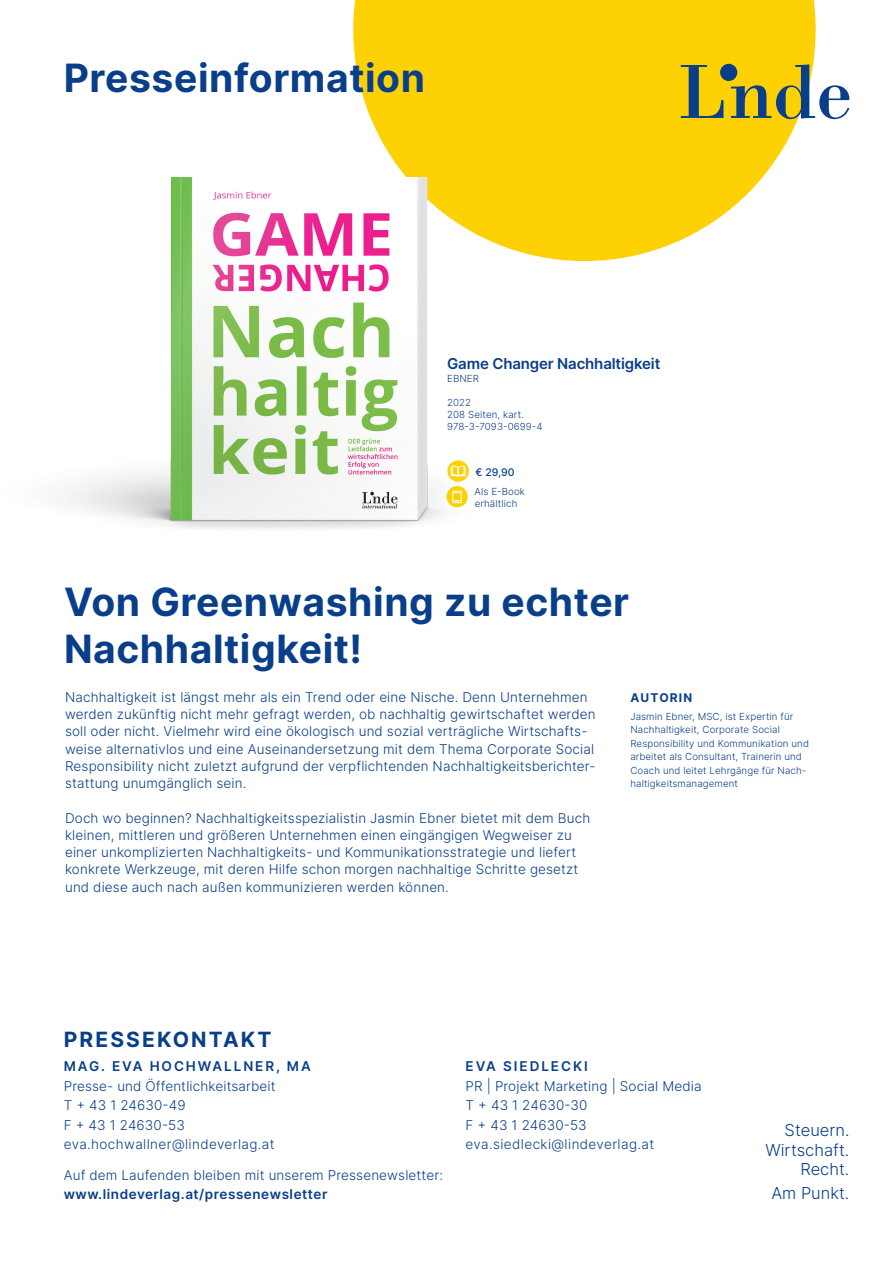
<style>
.page{position:relative;width:893px;height:1263px;background:#fff}
.page>*{position:absolute;margin:0;border:0;box-sizing:border-box;transform-origin:0 0}
.t1{font:700 39px/46.8px "Inter";letter-spacing:.015em;color:#093f8a}
.t2{font:700 21px "Inter";letter-spacing:.1em;color:#093f8a}
.t3{font:300 16.5px/19.5px "Inter";color:#093f8a;text-align:right}
.t4{font:600 15px "Inter";letter-spacing:-.01em;color:#093f8a}
.t5{font:300 13.5px/17.2px "Inter";letter-spacing:.01em;color:#093f8a}
.t6{font:600 13.5px "Inter";letter-spacing:.04em;color:#093f8a}
.t7{font:600 13.5px "Inter";letter-spacing:.14em;color:#093f8a}
.t8{font:700 12px "Inter";letter-spacing:.1em;color:#093f8a}
.t9{font:500 10.5px "Inter";color:#093f8a}
.t10{font:300 9.75px/13.5px "Inter";letter-spacing:.01em;color:#093f8a}
</style>
<div class="page">
<svg style="left:353px;top:0;width:463px;height:244px;background:#fed625"></svg>
<svg style="left:681px;top:65px;width:42px;height:53px;background:#afa22f"></svg>
<svg style="left:731px;top:64px;width:118px;height:55px"></svg>
<div style="left:720px;top:64px;width:17px;height:17px;background:#093f8a;border-radius:50%"></div>
<img style="left:65px;top:177px;width:608px;height:352px">
<div style="left:445px;top:460px;width:26px;height:22px;background:#fed105;opacity:.75"></div>
<svg style="left:450px;top:465px;width:16px;height:12px"></svg>
<svg style="left:446px;top:486px;width:22px;height:21px"></svg>
<div style="left:452px;top:491px;width:10px;height:12px;border:1px solid #fff"></div>
<svg style="left:452px;top:492px;width:10px;height:10px"></svg>
<h1 class="t1" style="left:64px;top:54px;width:363px">Presseinformation</h1>
<p class="t4" style="left:447px;top:352px;width:215px">Game Changer Nachhaltigkeit</p>
<p class="t10" style="left:447px;top:372px;width:33px">EBNER</p>
<p class="t10" style="left:447px;top:396px;width:97px;line-height:12px">2022<br>208 Seiten, kart.<br>978-3-7093-0699-4</p>
<p class="t9" style="left:476px;top:464px;width:41px">€ 29,90</p>
<p class="t10" style="left:475px;top:485px;width:52px;line-height:12px">Als E-Book erhältlich</p>
<h1 class="t1" style="left:64px;top:577px;width:567px">Von Greenwashing zu echter<br>Nachhaltigkeit!</h1>
<p class="t5" style="left:65px;top:688px;width:532px">Nachhaltigkeit ist längst mehr als ein Trend oder eine Nische. Denn Unternehmen werden zukünftig nicht mehr gefragt werden, ob nachhaltig gewirtschaftet werden soll oder nicht. Vielmehr wird eine ökologisch und sozial verträgliche Wirtschafts&shy;weise alternativlos und eine Auseinandersetzung mit dem Thema Corporate Social Responsibility nicht zuletzt aufgrund der verpflichtenden Nachhaltigkeitsberichter&shy;stattung unumgänglich sein.</p>
<p class="t5" style="left:65px;top:809px;width:527px">Doch wo beginnen? Nachhaltigkeitsspezialistin Jasmin Ebner bietet mit dem Buch kleinen, mittleren und größeren Unternehmen einen eingängigen Wegweiser zu einer unkomplizierten Nachhaltigkeits- und Kommunikationsstrategie und liefert konkrete Werkzeuge, mit deren Hilfe schon morgen nachhaltige Schritte gesetzt und diese auch nach außen kommunizieren werden können.</p>
<p class="t8" style="left:630px;top:689px;width:64px">AUTORIN</p>
<p class="t10" style="left:630px;top:709px;width:180px">Jasmin Ebner, MSC, ist Expertin für Nachhaltigkeit, Corporate Social Responsibility und Kommunikation und arbeitet als Consultant, Trainerin und Coach und leitet Lehrgänge für Nach&shy;haltigkeitsmanagement</p>
<h2 class="t2" style="left:64px;top:1024px;width:209px">PRESSEKONTAKT</h2>
<p class="t7" style="left:64px;top:1056px;width:249px">MAG. EVA HOCHWALLNER, MA</p>
<p class="t5" style="left:64px;top:1075px;width:213px;line-height:19.5px">Presse- und Öffentlichkeitsarbeit<br>T + 43 1 24630-49<br>F + 43 1 24630-53 eva.hochwallner@lindeverlag.at</p>
<p class="t5" style="left:64px;top:1166px;width:381px">Auf dem Laufenden bleiben mit unserem Pressenewsletter:</p>
<p class="t6" style="left:64px;top:1184px;width:265px">www.lindeverlag.at/pressenewsletter</p>
<p class="t7" style="left:466px;top:1056px;width:124px">EVA SIEDLECKI</p>
<p class="t5" style="left:466px;top:1075px;width:237px;line-height:19.5px">PR | Projekt Marketing | Social Media<br>T + 43 1 24630-30<br>F + 43 1 24630-53 eva.siedlecki@lindeverlag.at</p>
<p class="t3" style="left:765px;top:1120px;width:85px">Steuern.<br>Wirtschaft.<br>Recht.</p>
<p class="t3" style="left:771px;top:1183px;width:80px">Am Punkt.</p>
</div>
